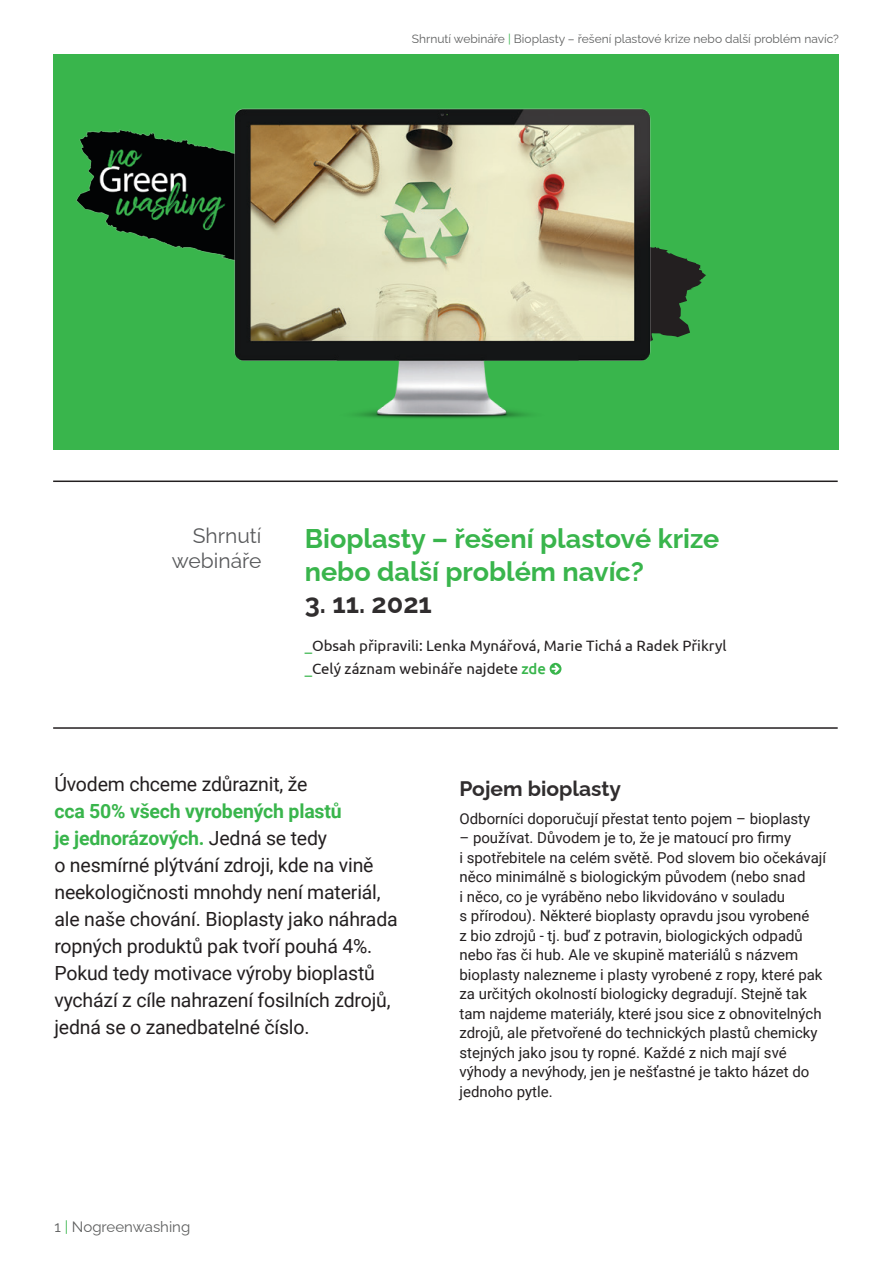
<style>
.page{position:relative;width:893px;height:1263px;background:#fff}
.page>*{position:absolute;margin:0;border:0;box-sizing:border-box;transform-origin:0 0}
.t1{font:700 27px/32.4px "Raleway";color:#39b54c}
.t2{font:700 27px "Raleway";color:#302d2e}
.t3{font:21px/25.2px "Raleway";color:#58595b;text-align:right}
.t4{font:700 21px "Raleway";color:#302d2e}
.t5{font:19.5px/27px "Roboto";letter-spacing:-.01em;color:#231f20}
.t6{font:15px/19.5px "Roboto";color:#231f20}
.t7{font:15px/22.2px "Ubuntu";color:#231f20}
.t8{font:15px "Raleway";color:#5f6060}
.t9{font:12px "Raleway";color:#5f6060}
.s1{color:#39b54c}
.s2{font-weight:500;color:#39b54c}
.s3{font-weight:700;color:#39b54c}
</style>
<div class="page">
<div style="left:53px;top:54px;width:786px;height:396px;background:#39b54c"></div>
<img style="left:76px;top:129px;width:141px;height:125px">
<svg style="left:550px;top:663px;width:11px;height:12px"></svg>
<hr style="left:53px;top:480px;width:785px;height:2px;background:#231f20">
<hr style="left:53px;top:727px;width:785px;height:2px;background:#231f20">
<svg style="left:676px;top:256px;width:30px;height:82px"></svg>
<img style="left:217px;top:108px;width:459px;height:311px">
<p class="t9" style="left:412px;top:29px;width:429px">Shrnutí webináře <span class="s1">|</span> Bioplasty – řešení plastové krize nebo další problém navíc?</p>
<h2 class="t3" style="left:172px;top:520px;width:91px">Shrnutí webináře</h2>
<h1 class="t1" style="left:305px;top:520px;width:416px">Bioplasty – řešení plastové krize nebo další problém navíc?</h1>
<h1 class="t2" style="left:305px;top:582px;width:129px">3. 11. 2021</h1>
<p class="t7" style="left:305px;top:634px;width:423px"><span class="s1">_</span>Obsah připravili: Lenka Mynářová, Marie Tichá a Radek Přikryl <span class="s1">_</span>Celý záznam webináře najdete <span class="s2">zde</span></p>
<h3 class="t5" style="left:54px;top:769px;width:255px">Úvodem chceme zdůraznit, že</h3>
<p class="t5" style="left:54px;top:796px;width:345px"><span class="s3">cca 50% všech vyrobených plastů<br>je jednorázových.</span> Jedná se tedy<br>o nesmírné plýtvání zdroji, kde na vině neekologičnosti mnohdy není materiál, ale naše chování. Bioplasty jako náhrada ropných produktů pak tvoří pouhá 4%.<br>Pokud tedy motivace výroby bioplastů vychází z cíle nahrazení fosilních zdrojů, jedná se o zanedbatelné číslo.</p>
<p class="t8" style="left:54px;top:1215px;width:137px">1 <span class="s1">|</span> Nogreenwashing</p>
<h2 class="t4" style="left:459px;top:771px;width:163px">Pojem bioplasty</h2>
<p class="t6" style="left:459px;top:808px;width:352px">Odborníci doporučují přestat tento pojem – bioplasty</p>
<p class="t6" style="left:459px;top:828px;width:368px">– používat. Důvodem je to, že je matoucí pro firmy<br>i spotřebitele na celém světě. Pod slovem bio očekávají něco minimálně s biologickým původem (nebo snad<br>i něco, co je vyráběno nebo likvidováno v souladu<br>s přírodou). Některé bioplasty opravdu jsou vyrobené<br>z bio zdrojů - tj. buď z potravin, biologických odpadů nebo řas či hub. Ale ve skupině materiálů s názvem bioplasty nalezneme i plasty vyrobené z ropy, které pak za určitých okolností biologicky degradují. Stejně tak tam najdeme materiály, které jsou sice z obnovitelných zdrojů, ale přetvořené do technických plastů chemicky stejných jako jsou ty ropné. Každé z nich mají své výhody a nevýhody, jen je nešťastné je takto házet do jednoho pytle.</p>
</div>
